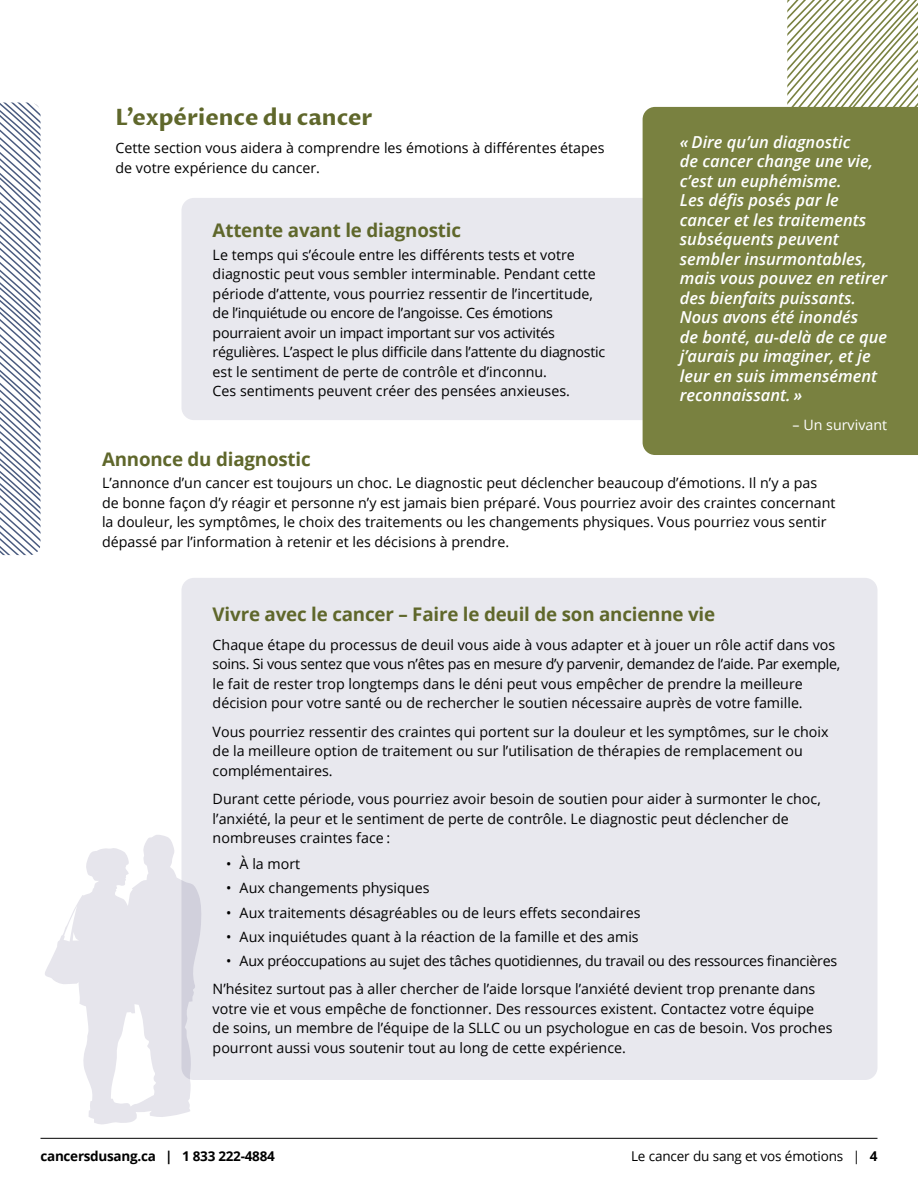
<style>
.page{position:relative;width:918px;height:1188px;background:#fff}
.page>*{position:absolute;margin:0;border:0;box-sizing:border-box;transform-origin:0 0}
.t1{font:700 22.5px "Proza Libre";color:#5f672b}
.t2{font:700 18.75px "Open Sans";letter-spacing:-.01em;color:#5f672b}
.t3{font:italic 600 16.5px/19.5px "Open Sans";color:#fff}
.t4{font:14.25px/19.5px "Open Sans";color:#000}
.t5{font:14.25px/28.5px "Open Sans";letter-spacing:-.02em;color:#000}
.t6{font:14.25px "Open Sans";color:#fff}
.t7{font:700 13.5px "Open Sans";letter-spacing:-.02em;color:#000}
.t8{font:13.5px "Open Sans";letter-spacing:-.01em;color:#000}
.s1{font-weight:700}
</style>
<div class="page">
<hr style="left:40px;top:1138px;width:838px;height:1px;background:#000">
<div style="left:181px;top:198px;width:646px;height:222px;background:#e8e8ee;border-radius:12px"></div>
<div style="left:181px;top:578px;width:696px;height:502px;background:#e8e8ee;border-radius:12px"></div>
<svg style="left:45px;top:834px;width:156px;height:291px;fill:#e6e5ec"></svg>
<svg style="left:787px;top:0;width:131px;height:107px"></svg>
<svg style="left:0;top:102px;width:40px;height:453px"></svg>
<div style="left:643px;top:107px;width:275px;height:348px;background:#798140"></div>
<h1 class="t1" style="left:115px;top:103px;width:259px">L’expérience du cancer</h1>
<p class="t4" style="left:115px;top:138px;width:491px">Cette section vous aidera à comprendre les émotions à différentes étapes de votre expérience du cancer.</p>
<h2 class="t2" style="left:213px;top:217px;width:250px">Attente avant le diagnostic</h2>
<p class="t4" style="left:213px;top:245px;width:394px">Le temps qui s’écoule entre les différents tests et votre diagnostic peut vous sembler interminable. Pendant cette période d’attente, vous pourriez ressentir de l’incertitude, de l’inquiétude ou encore de l’angoisse. Ces émotions pourraient avoir un impact important sur vos activités régulières. L’aspect le plus difficile dans l’attente du diagnostic est le sentiment de perte de contrôle et d’inconnu.<br>Ces sentiments peuvent créer des pensées anxieuses.</p>
<p class="t3" style="left:680px;top:132px;width:209px">« Dire qu’un diagnostic<br>de cancer change une vie, c’est un euphémisme.<br>Les défis posés par le cancer et les traitements subséquents peuvent sembler insurmontables, mais vous pouvez en retirer des bienfaits puissants.<br>Nous avons été inondés<br>de bonté, au-delà de ce que j’aurais pu imaginer, et je leur en suis immensément reconnaissant. »</p>
<p class="t6" style="left:793px;top:415px;width:96px">– Un survivant</p>
<h2 class="t2" style="left:102px;top:446px;width:210px">Annonce du diagnostic</h2>
<p class="t4" style="left:102px;top:473px;width:735px">L’annonce d’un cancer est toujours un choc. Le diagnostic peut déclencher beaucoup d’émotions. Il n’y a pas de bonne façon d’y réagir et personne n’y est jamais bien préparé. Vous pourriez avoir des craintes concernant la douleur, les symptômes, le choix des traitements ou les changements physiques. Vous pourriez vous sentir dépassé par l’information à retenir et les décisions à prendre.</p>
<h2 class="t2" style="left:213px;top:601px;width:504px">Vivre avec le cancer – Faire le deuil de son ancienne vie</h2>
<p class="t4" style="left:213px;top:635px;width:629px">Chaque étape du processus de deuil vous aide à vous adapter et à jouer un rôle actif dans vos soins. Si vous sentez que vous n’êtes pas en mesure d’y parvenir, demandez de l’aide. Par exemple, le fait de rester trop longtemps dans le déni peut vous empêcher de prendre la meilleure décision pour votre santé ou de rechercher le soutien nécessaire auprès de votre famille.</p>
<p class="t4" style="left:213px;top:721px;width:617px">Vous pourriez ressentir des craintes qui portent sur la douleur et les symptômes, sur le choix de la meilleure option de traitement ou sur l’utilisation de thérapies de remplacement ou complémentaires.</p>
<p class="t4" style="left:213px;top:789px;width:610px">Durant cette période, vous pourriez avoir besoin de soutien pour aider à surmonter le choc, l’anxiété, la peur et le sentiment de perte de contrôle. Le diagnostic peut déclencher de nombreuses craintes face :</p>
<p class="t4" style="left:226px;top:854px;width:76px">• À la mort</p>
<p class="t4" style="left:226px;top:878px;width:205px">• Aux changements physiques</p>
<p class="t4" style="left:226px;top:902px;width:416px">• Aux traitements désagréables ou de leurs effets secondaires</p>
<p class="t4" style="left:226px;top:926px;width:414px">• Aux inquiétudes quant à la réaction de la famille et des amis</p>
<p class="t5" style="left:213px;top:946px;width:626px;text-indent:14px">• Aux préoccupations au sujet des tâches quotidiennes, du travail ou des ressources financières<br>N’hésitez surtout pas à aller chercher de l’aide lorsque l’anxiété devient trop prenante dans</p>
<p class="t4" style="left:213px;top:999px;width:621px">votre vie et vous empêche de fonctionner. Des ressources existent. Contactez votre équipe de soins, un membre de l’équipe de la SLLC ou un psychologue en cas de besoin. Vos proches pourront aussi vous soutenir tout au long de cette expérience.</p>
<p class="t7" style="left:40px;top:1147px;width:236px">cancersdusang.ca | 1 833 222-4884</p>
<p class="t8" style="left:631px;top:1147px;width:248px">Le cancer du sang et vos émotions | <span class="s1">4</span></p>
</div>
